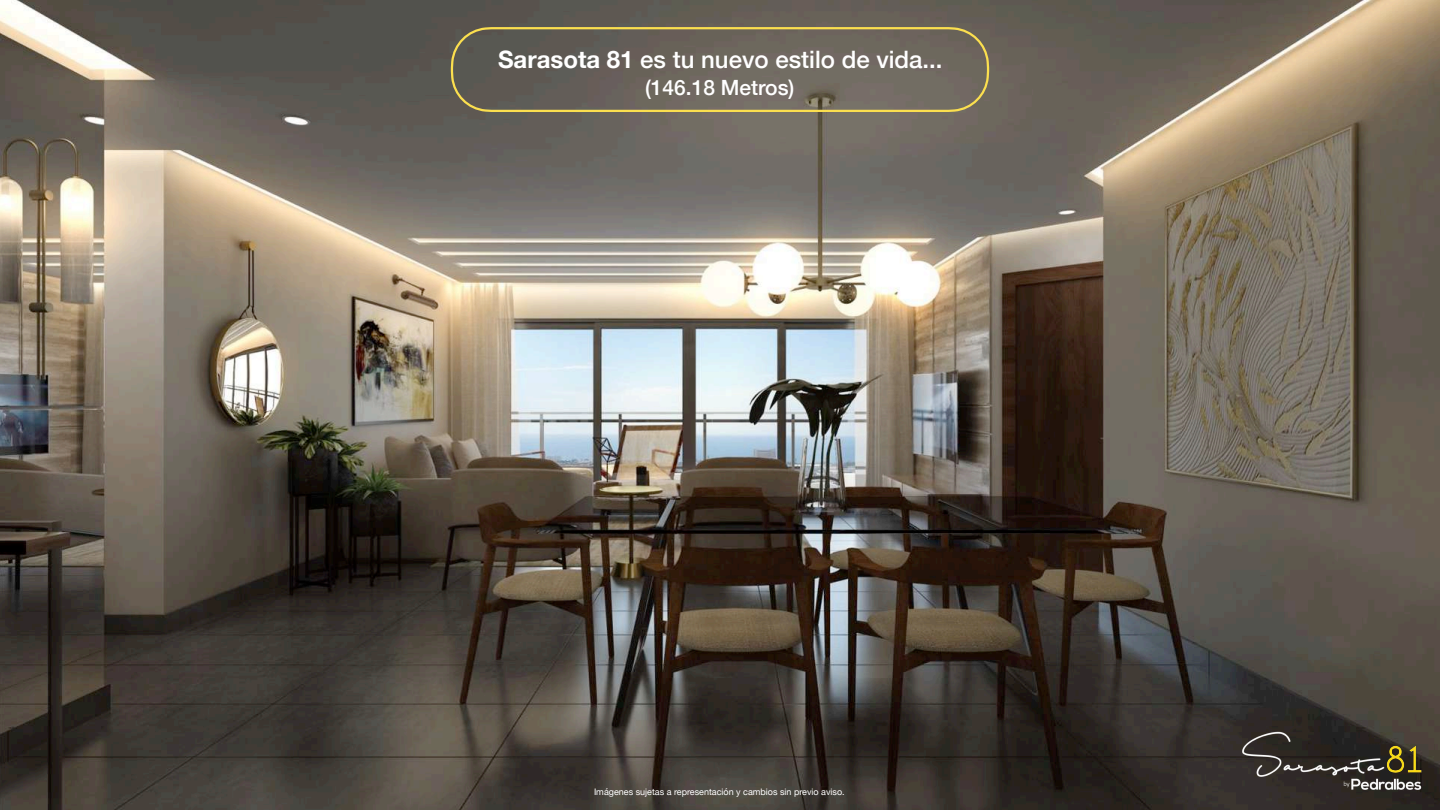
<style>
.page{position:relative;width:1440px;height:810px;background:#fff}
.page>*{position:absolute;margin:0;border:0;box-sizing:border-box;transform-origin:0 0}
.t1{font:700 48px "Montserrat";letter-spacing:.185em;color:#fff}
.t2{font:500 24px "Helvetica Neue";color:#fff}
.t3{font:500 21px "Helvetica Neue";color:#fff}
.t4{font:9px "Helvetica Neue";color:#fff}
.s1{font-weight:700}
</style>
<div class="page">
<img style="left:0;top:0;width:1440px;height:810px">
<svg style="left:450px;top:26px;width:540px;height:87px;background:#716a5b"></svg>
<h2 class="t2" style="left:498px;top:40px;width:446px"><span class="s1">Sarasota 81</span> es tu nuevo estilo de vida...</h2>
<h3 class="t3" style="left:645px;top:70px;width:151px">(146.18 Metros)</h3>
<h1 class="t1" style="left:505px;top:45px;width:424px">SARASOTA 81</h1>
<p class="t4" style="left:594px;top:785px;width:252px">Imágenes sujetas a representación y cambios sin previo aviso.</p>
</div>
